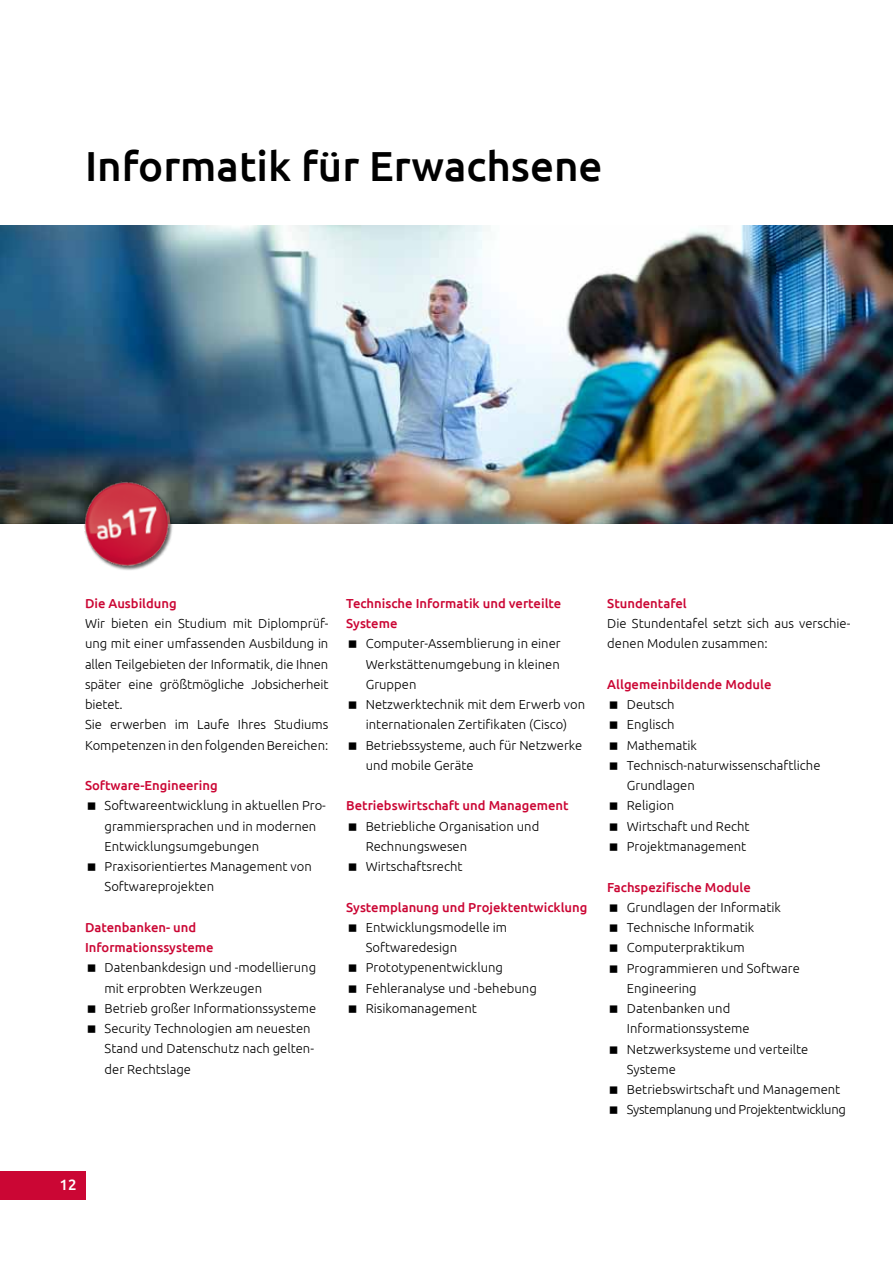
<style>
.page{position:relative;width:893px;height:1263px;background:#fff}
.page>*{position:absolute;margin:0;border:0;box-sizing:border-box;transform-origin:0 0}
.t1{font:500 42px "Ubuntu";color:#000}
.t2{font:500 15px "Ubuntu";color:#fff}
.t3{font:300 13.05px/20.2px "Ubuntu";color:#000}
.t4{font:500 13.05px/20.2px "Ubuntu";color:#cb0634}
</style>
<div class="page">
<div style="left:0;top:1171px;width:85px;height:28px;background:#cb0634"></div>
<img style="left:0;top:225px;width:893px;height:298px">
<img style="left:79px;top:476px;width:96px;height:94px">
<h1 class="t1" style="left:85px;top:140px;width:519px">Informatik für Erwachsene</h1>
<p class="t4" style="left:85px;top:593px;width:93px">Die Ausbildung</p>
<p class="t3" style="left:85px;top:613px;width:245px">Wir bieten ein Studium mit Diplomprüf&shy;ung mit einer umfassenden Ausbildung in allen Teilgebieten der Informatik, die Ihnen später eine größtmögliche Jobsicherheit bietet.<br>Sie erwerben im Laufe Ihres Studiums Kompetenzen in den folgenden Bereichen:</p>
<p class="t4" style="left:85px;top:775px;width:134px">Software-Engineering</p>
<p class="t3" style="left:105px;top:795px;width:223px">Softwareentwicklung in aktuellen Pro&shy;grammiersprachen und in modernen<br>Entwicklungsumgebungen<br>Praxisorientiertes Management von<br>Softwareprojekten</p>
<p class="t4" style="left:85px;top:917px;width:130px">Datenbanken- und<br>Informationssysteme</p>
<p class="t3" style="left:105px;top:957px;width:213px">Datenbankdesign und -modellierung mit erprobten Werkzeugen<br>Betrieb großer Informationssysteme<br>Security Technologien am neuesten<br>Stand und Datenschutz nach gelten&shy;der Rechtslage</p>
<p class="t4" style="left:346px;top:593px;width:217px">Technische Informatik und verteilte<br>Systeme</p>
<p class="t3" style="left:366px;top:633px;width:221px">Computer-Assemblierung in einer<br>Werkstättenumgebung in kleinen<br>Gruppen<br>Netzwerktechnik mit dem Erwerb von internationalen Zertifikaten (Cisco)<br>Betriebssysteme, auch für Netzwerke und mobile Geräte</p>
<p class="t4" style="left:346px;top:795px;width:224px">Betriebswirtschaft und Management</p>
<p class="t3" style="left:366px;top:815px;width:175px">Betriebliche Organisation und<br>Rechnungswesen<br>Wirtschaftsrecht</p>
<p class="t4" style="left:346px;top:896px;width:243px">Systemplanung und Projektentwicklung</p>
<p class="t3" style="left:366px;top:917px;width:173px">Entwicklungsmodelle im<br>Softwaredesign<br>Prototypenentwicklung<br>Fehleranalyse und -behebung<br>Risikomanagement</p>
<p class="t4" style="left:607px;top:593px;width:81px">Stundentafel</p>
<p class="t3" style="left:607px;top:613px;width:245px">Die Stundentafel setzt sich aus verschie&shy;denen Modulen zusammen:</p>
<p class="t4" style="left:607px;top:674px;width:166px">Allgemeinbildende Module</p>
<p class="t3" style="left:627px;top:694px;width:195px">Deutsch<br>Englisch<br>Mathematik<br>Technisch-naturwissenschaftliche<br>Grundlagen<br>Religion<br>Wirtschaft und Recht<br>Projektmanagement</p>
<p class="t4" style="left:607px;top:876px;width:145px">Fachspezifische Module</p>
<p class="t3" style="left:627px;top:897px;width:221px">Grundlagen der Informatik<br>Technische Informatik<br>Computerpraktikum<br>Programmieren und Software<br>Engineering<br>Datenbanken und<br>Informationssysteme<br>Netzwerksysteme und verteilte<br>Systeme<br>Betriebswirtschaft und Management<br>Systemplanung und Projektentwicklung</p>
<p class="t2" style="left:60px;top:1175px;width:19px">12</p>
</div>
